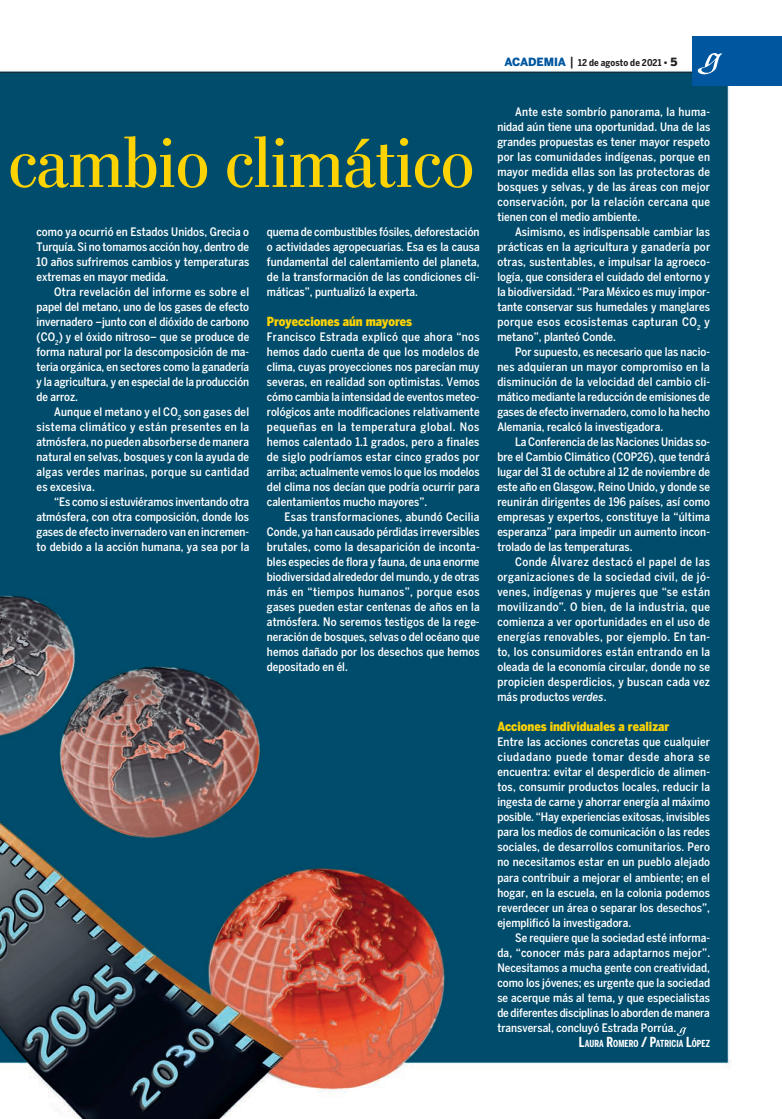
<style>
.page{position:relative;width:782px;height:1119px;background:#fff}
.page>*{position:absolute;margin:0;border:0;box-sizing:border-box;transform-origin:0 0}
.t1{font:72.5px "Stilson";color:#fed304}
.t2{font:900 12.5px "Benton Sans Cond";color:#fed304}
.t3{font:500 11.62px/15px "Benton Sans Cond";color:#fff;text-align:justify}
.t4{font:700 9.62px "Benton Sans Comp";letter-spacing:.01em;color:#fff}
.t5{font:700 9.38px "Benton Sans Cond";letter-spacing:.01em;color:#231f20}
.s1{font-family:"Benton Sans";font-weight:900;font-size:11.25px;color:#01579f}
.s2{font-weight:500;font-size:12.5px}
.s3{font-family:"Benton Sans";font-weight:900}
.s4{font-family:"Benton Sans";font-weight:900;font-size:11.25px}
.s5{font-style:italic}
.s6{font-size:13.75px}
</style>
<div class="page">
<img style="left:0;top:71px;width:731px;height:1047px">
<hr style="left:1px;top:72px;width:726px;height:1px;background:#231f20">
<div style="left:692px;top:36px;width:90px;height:50px;background:#01579f"></div>
<svg style="left:697px;top:53px;width:26px;height:21px"></svg>
<svg style="left:676px;top:1027px;width:10px;height:8px"></svg>
<h1 class="t1" style="left:9px;top:120px;width:467px">cambio climático</h1>
<p class="t3" style="left:36px;top:224px;width:214px">como ya ocurrió en Estados Unidos, Grecia o Turquía. Si no tomamos acción hoy, dentro de 10 años sufriremos cambios y temperaturas extremas en mayor medida.</p>
<p class="t3" style="left:36px;top:284px;width:214px;text-indent:18px">Otra revelación del informe es sobre el papel del metano, uno de los gases de efecto invernadero –junto con el dióxido de carbono (CO<sub>2</sub>) y el óxido nitroso– que se produce de forma natural por la descomposición de ma&shy;teria orgánica, en sectores como la ganadería y la agricultura, y en especial de la producción de arroz.</p>
<p class="t3" style="left:36px;top:404px;width:214px;text-indent:18px">Aunque el metano y el CO<sub>2</sub> son gases del sistema climático y están presentes en la atmósfera, no pueden absorberse de manera natural en selvas, bosques y con la ayuda de algas verdes marinas, porque su cantidad es excesiva.</p>
<p class="t3" style="left:36px;top:494px;width:214px;text-indent:18px">“Es como si estuviéramos inventando otra atmósfera, con otra composición, donde los gases de efecto invernadero van en incremen&shy;to debido a la acción humana, ya sea por la</p>
<p class="t3" style="left:267px;top:224px;width:214px">quema de combustibles fósiles, deforestación o actividades agropecuarias. Esa es la causa fundamental del calentamiento del planeta, de la transformación de las condiciones cli&shy;máticas”, puntualizó la experta.</p>
<p class="t2" style="left:267px;top:314px;width:147px">Proyecciones aún mayores</p>
<p class="t3" style="left:267px;top:329px;width:214px">Francisco Estrada explicó que ahora “nos hemos dado cuenta de que los modelos de clima, cuyas proyecciones nos parecían muy severas, en realidad son optimistas. Vemos cómo cambia la intensidad de eventos meteo&shy;rológicos ante modificaciones relativamente pequeñas en la temperatura global. Nos hemos calentado 1.1 grados, pero a finales de siglo podríamos estar cinco grados por arriba; actualmente vemos lo que los modelos del clima nos decían que podría ocurrir para calentamientos mucho mayores”.</p>
<p class="t3" style="left:267px;top:509px;width:214px;text-indent:18px">Esas transformaciones, abundó Cecilia Conde, ya han causado pérdidas irreversibles brutales, como la desaparición de inconta&shy;bles especies de flora y fauna, de una enorme biodiversidad alrededor del mundo, y de otras más en “tiempos humanos”, porque esos gases pueden estar centenas de años en la atmósfera. No seremos testigos de la rege&shy;neración de bosques, selvas o del océano que hemos dañado por los desechos que hemos depositado en él.</p>
<p class="t5" style="left:504px;top:57px;width:174px"><span class="s1">ACADEMIA</span> <span class="s2">|</span> 12 de agosto de 2021 <span class="s3">•</span> <span class="s4">5</span></p>
<p class="t3" style="left:497px;top:104px;width:214px;text-indent:18px">Ante este sombrío panorama, la huma&shy;nidad aún tiene una oportunidad. Una de las grandes propuestas es tener mayor respeto por las comunidades indígenas, porque en mayor medida ellas son las protectoras de bosques y selvas, y de las áreas con mejor conservación, por la relación cercana que tienen con el medio ambiente.</p>
<p class="t3" style="left:497px;top:224px;width:214px;text-indent:18px">Asimismo, es indispensable cambiar las prácticas en la agricultura y ganadería por otras, sustentables, e impulsar la agroeco&shy;logía, que considera el cuidado del entorno y la biodiversidad. “Para México es muy impor&shy;tante conservar sus humedales y manglares porque esos ecosistemas capturan CO<sub>2</sub> y metano”, planteó Conde.</p>
<p class="t3" style="left:497px;top:344px;width:214px;text-indent:18px">Por supuesto, es necesario que las nacio&shy;nes adquieran un mayor compromiso en la disminución de la velocidad del cambio cli&shy;mático mediante la reducción de emisiones de gases de efecto invernadero, como lo ha hecho Alemania, recalcó la investigadora.</p>
<p class="t3" style="left:497px;top:434px;width:214px;text-indent:18px">La Conferencia de las Naciones Unidas so&shy;bre el Cambio Climático (COP26), que tendrá lugar del 31 de octubre al 12 de noviembre de este año en Glasgow, Reino Unido, y donde se reunirán dirigentes de 196 países, así como empresas y expertos, constituye la “última esperanza” para impedir un aumento incon&shy;trolado de las temperaturas.</p>
<p class="t3" style="left:497px;top:554px;width:214px;text-indent:18px">Conde Álvarez destacó el papel de las organizaciones de la sociedad civil, de jó&shy;venes, indígenas y mujeres que “se están movilizando”. O bien, de la industria, que comienza a ver oportunidades en el uso de energías renovables, por ejemplo. En tan&shy;to, los consumidores están entrando en la oleada de la economía circular, donde no se propicien desperdicios, y buscan cada vez más productos <span class="s5">verdes</span>.</p>
<p class="t2" style="left:497px;top:719px;width:173px">Acciones individuales a realizar</p>
<p class="t3" style="left:497px;top:734px;width:214px">Entre las acciones concretas que cualquier ciudadano puede tomar desde ahora se encuentra: evitar el desperdicio de alimen&shy;tos, consumir productos locales, reducir la ingesta de carne y ahorrar energía al máximo posible. “Hay experiencias exitosas, invisibles para los medios de comunicación o las redes sociales, de desarrollos comunitarios. Pero no necesitamos estar en un pueblo alejado para contribuir a mejorar el ambiente; en el hogar, en la escuela, en la colonia podemos reverdecer un área o separar los desechos”, ejemplificó la investigadora.</p>
<p class="t3" style="left:497px;top:929px;width:214px;text-indent:18px">Se requiere que la sociedad esté informa&shy;da, “conocer más para adaptarnos mejor”.<br>Necesitamos a mucha gente con creatividad, como los jóvenes; es urgente que la sociedad se acerque más al tema, y que especialistas de diferentes disciplinas lo aborden de manera transversal, concluyó Estrada Porrúa.</p>
<p class="t4" style="left:579px;top:1037px;width:133px"><span class="s6">L</span>AURA <span class="s6">R</span>OMERO <span class="s6">/ P</span>ATRICIA <span class="s6">L</span>ÓPEZ</p>
</div>
